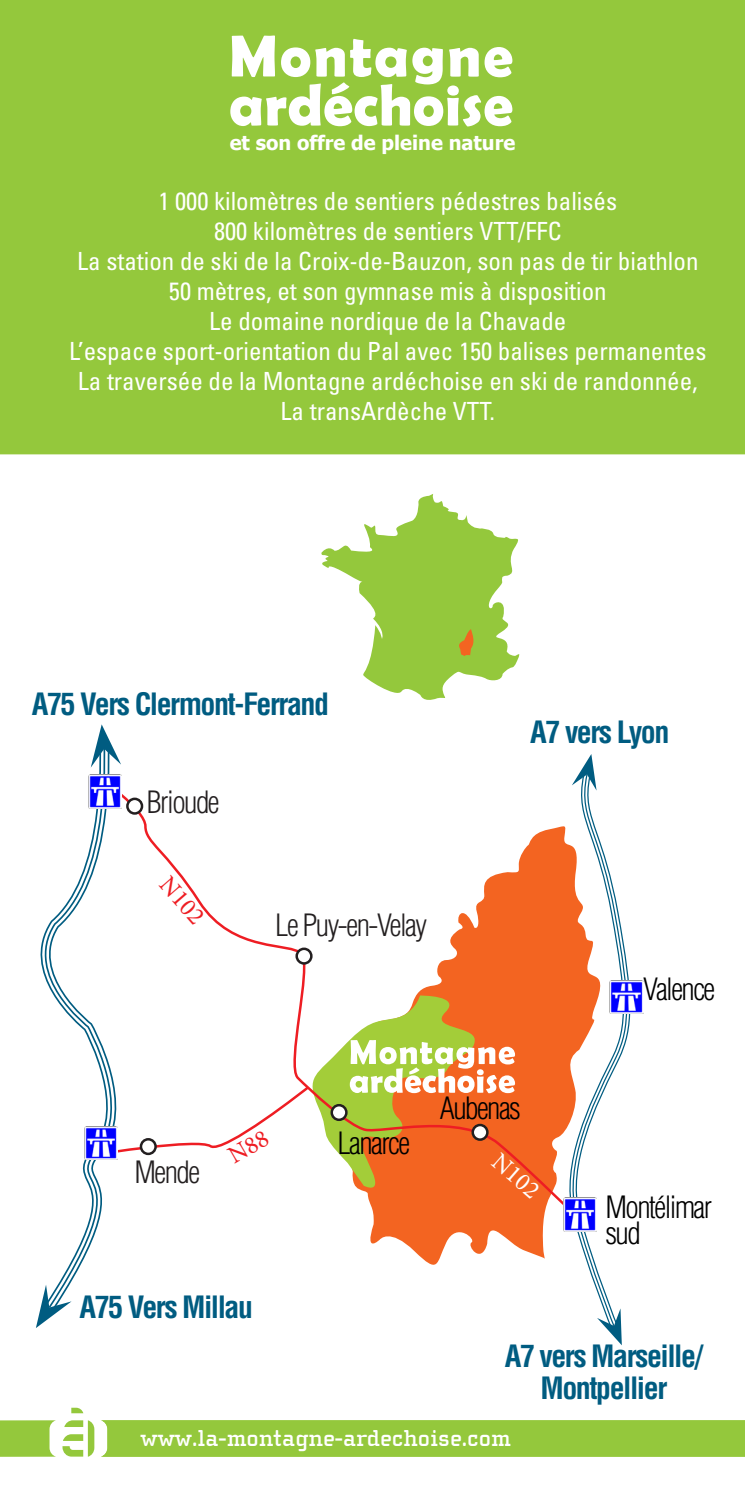
<style>
.page{position:relative;width:745px;height:1489px;background:#fff}
.page>*{position:absolute;margin:0;border:0;box-sizing:border-box;transform-origin:0 0}
.t1{font:700 condensed 30px "Helvetica LT Std";letter-spacing:-.05em;color:#005c81}
.t2{font:300 condensed 30px "Helvetica LT Std";letter-spacing:-.05em;color:#000}
.t3{font:300 condensed 30px "Helvetica LT Std";letter-spacing:-.05em;color:#231f20}
.t4{font:condensed 25px "Univers";color:#fff}
.t5{font:25px "Minion Pro";color:#ee1d23}
.t6{font:25px "Minion Pro";color:#fff}
.t7{font:700 23.75px "Cholla Slab OT";color:#fff;scale:.96 1}
.t8{font:700 20px "Tahoma";color:#fff}
</style>
<div class="page">
<svg style="left:321px;top:494px;width:199px;height:206px"></svg>
<svg style="left:563px;top:754px;width:71px;height:591px"></svg>
<svg style="left:514px;top:774px;width:68px;height:444px"></svg>
<img style="left:609px;top:980px;width:33px;height:33px">
<img style="left:563px;top:1197px;width:33px;height:34px">
<div style="left:0;top:0;width:744px;height:454px;background:#94c83c"></div>
<div style="left:101px;top:1420px;width:643px;height:36px;background:#94c83c"></div>
<svg style="left:0;top:1420px;width:56px;height:36px;background:#9fce51"></svg>
<svg style="left:71px;top:1407px;width:12px;height:6px"></svg>
<svg style="left:62px;top:1420px;width:32px;height:36px"></svg>
<svg style="left:230px;top:35px;width:282px;height:91px"></svg>
<svg style="left:36px;top:724px;width:478px;height:603px"></svg>
<p class="t8" style="left:229px;top:128px;width:287px">et son offre de pleine nature</p>
<p class="t4" style="left:158px;top:185px;width:460px">1 000 kilomètres de sentiers pédestres balisés</p>
<p class="t4" style="left:214px;top:215px;width:349px">800 kilomètres de sentiers VTT/FFC</p>
<p class="t4" style="left:77px;top:245px;width:622px">La station de ski de la Croix-de-Bauzon, son pas de tir biathlon</p>
<p class="t4" style="left:169px;top:275px;width:439px">50 mètres, et son gymnase mis à disposition</p>
<p class="t4" style="left:209px;top:305px;width:358px">Le domaine nordique de la Chavade</p>
<p class="t4" style="left:69px;top:335px;width:638px">L’espace sport-orientation du Pal avec 150 balises permanentes</p>
<p class="t4" style="left:78px;top:365px;width:621px">La traversée de la Montagne ardéchoise en ski de randonnée,</p>
<p class="t4" style="left:280px;top:395px;width:216px">La transArdèche VTT.</p>
<p class="t1" style="left:32px;top:685px;width:298px">A75 Vers Clermont-Ferrand</p>
<p class="t3" style="left:147px;top:783px;width:74px">Brioude</p>
<p class="t5" style="left:177px;top:869px;width:56px;rotate:49deg">N102</p>
<p class="t3" style="left:275px;top:906px;width:153px">Le Puy-en-Velay</p>
<p class="t1" style="left:530px;top:713px;width:141px">A7 vers Lyon</p>
<p class="t2" style="left:642px;top:970px;width:74px">Valence</p>
<p class="t3" style="left:134px;top:1152px;width:67px">Mende</p>
<p class="t1" style="left:79px;top:1288px;width:175px">A75 Vers Millau</p>
<p class="t2" style="left:337px;top:1124px;width:74px">Lanarce</p>
<p class="t2" style="left:439px;top:1089px;width:82px">Aubenas</p>
<p class="t6" style="left:506px;top:1144px;width:56px;rotate:41deg">N102</p>
<p class="t2" style="left:605px;top:1188px;width:108px">Montélimar</p>
<p class="t2" style="left:605px;top:1214px;width:37px">sud</p>
<p class="t1" style="left:504px;top:1336px;width:199px">A7 vers Marseille/</p>
<p class="t1" style="left:540px;top:1369px;width:128px">Montpellier</p>
<p class="t7" style="left:140px;top:1425px;width:387px">www.la-montagne-ardechoise.com</p>
</div>
